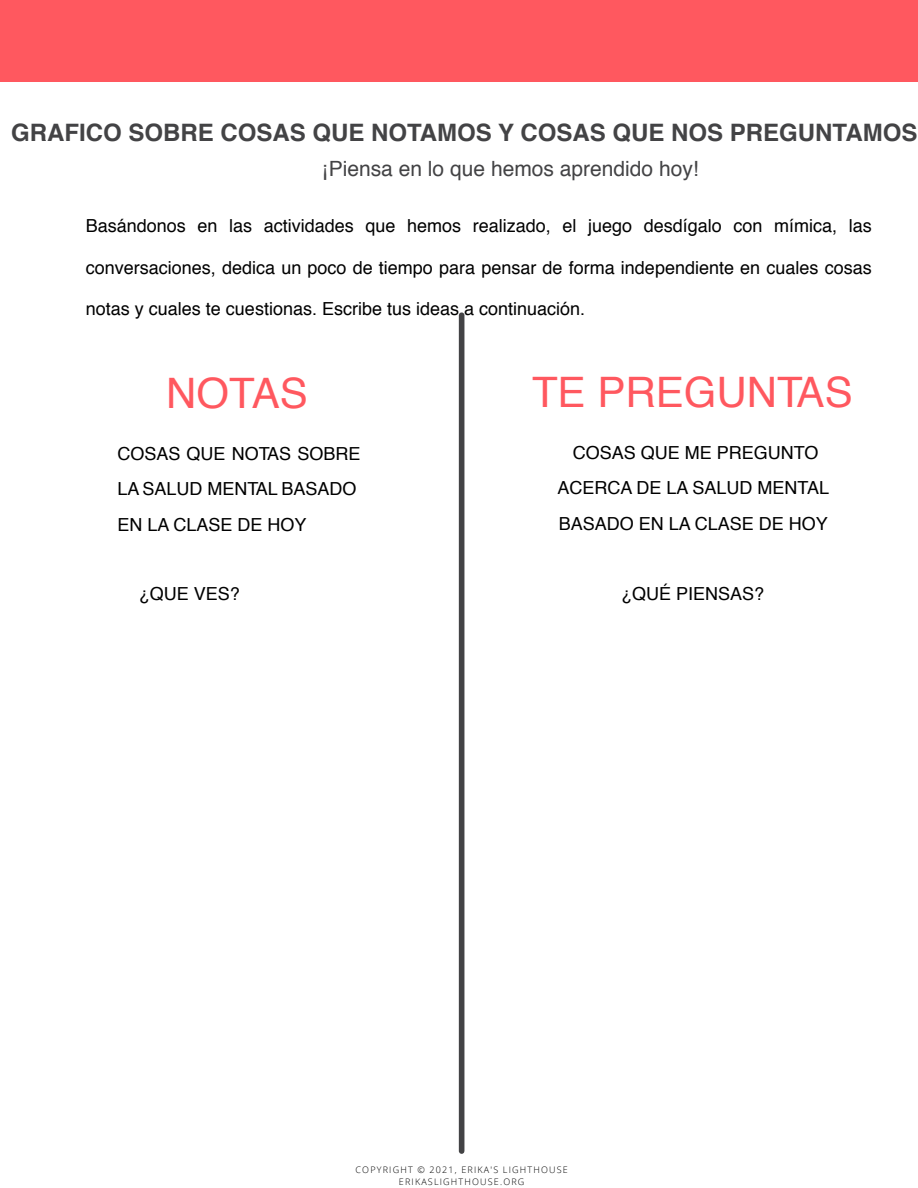
<style>
.page{position:relative;width:918px;height:1188px;background:#fff}
.page>*{position:absolute;margin:0;border:0;box-sizing:border-box;transform-origin:0 0}
.t1{font:42px "Helvetica";color:#ff585f}
.t2{font:700 24px "Helvetica";color:#434345}
.t3{font:21px "Helvetica";color:#434345}
.t4{font:18px/35.7px "Helvetica";color:#000}
.t5{font:300 9px "Open Sans";letter-spacing:.13em;color:#000}
</style>
<div class="page">
<div style="left:0;top:0;width:918px;height:81px;background:#ff585f"></div>
<div style="left:459px;top:315px;width:5px;height:836px;background:#434345"></div>
<h2 class="t2" style="left:11px;top:123px;width:908px">GRAFICO SOBRE COSAS QUE NOTAMOS Y COSAS QUE NOS PREGUNTAMOS</h2>
<p class="t3" style="left:322px;top:160px;width:379px">¡Piensa en lo que hemos aprendido hoy!</p>
<p class="t4" style="left:86px;top:210px;width:787px">Basándonos en las actividades que hemos realizado, el juego desdígalo con mímica, las</p>
<p class="t4" style="left:86px;top:251px;width:787px">conversaciones, dedica un poco de tiempo para pensar de forma independiente en cuales cosas</p>
<p class="t4" style="left:86px;top:293px;width:501px">notas y cuales te cuestionas. Escribe tus ideas a continuación.</p>
<h1 class="t1" style="left:166px;top:375px;width:143px">NOTAS</h1>
<h1 class="t1" style="left:532px;top:375px;width:322px">TE PREGUNTAS</h1>
<p class="t4" style="left:117px;top:437px;width:245px">COSAS QUE NOTAS SOBRE<br>LA SALUD MENTAL BASADO<br>EN LA CLASE DE HOY</p>
<p class="t4" style="left:557px;top:436px;width:273px;text-align:center">COSAS QUE ME PREGUNTO<br>ACERCA DE LA SALUD MENTAL<br>BASADO EN LA CLASE DE HOY</p>
<p class="t4" style="left:139px;top:577px;width:103px">¿QUE VES?</p>
<p class="t4" style="left:621px;top:577px;width:145px">¿QUÉ PIENSAS?</p>
<p class="t5" style="left:356px;top:1164px;width:214px">COPYRIGHT © 2021, ERIKA'S LIGHTHOUSE</p>
<p class="t5" style="left:399px;top:1176px;width:127px">ERIKASLIGHTHOUSE.ORG</p>
</div>
